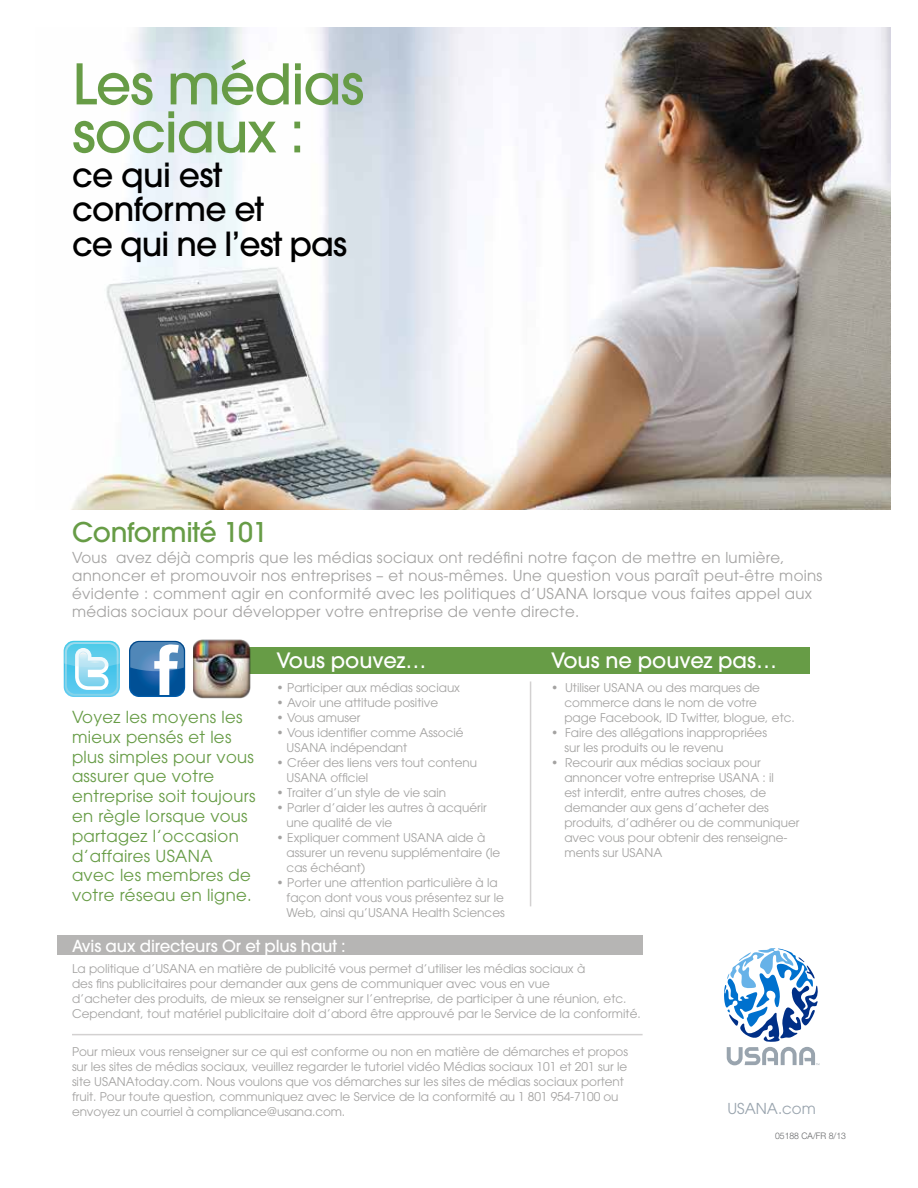
<style>
.page{position:relative;width:918px;height:1188px;background:#fff}
.page>*{position:absolute;margin:0;border:0;box-sizing:border-box;transform-origin:0 0}
.t1{font:500 55.5px/48px "Avant Garde";letter-spacing:-.02em;color:#679c46}
.t2{font:500 33px/34.5px "Avant Garde";letter-spacing:-.02em;color:#000}
.t3{font:500 27px "Avant Garde";letter-spacing:-.015em;color:#679c46}
.t4{font:500 21px "Avant Garde";color:#fff}
.t5{font:16.5px/19.8px "Avant Garde";letter-spacing:.02em;color:#679c46}
.t6{font:500 16.5px "Avant Garde";letter-spacing:-.01em;color:#fff}
.t7{font:15px/18px "Avant Garde";letter-spacing:.02em;color:#a4a3a2}
.t8{font:15px "Avant Garde";color:#99a4ae}
.t9{font:12px/15px "Avant Garde";color:#a4a3a2}
.t10{font:300 9px "Helvetica Neue";color:#636466;scale:.96 1}
</style>
<div class="page">
<img style="left:71px;top:27px;width:820px;height:483px">
<div style="left:244px;top:647px;width:566px;height:27px;background:#679c46"></div>
<div style="left:57px;top:935px;width:586px;height:19px;background:#b6b5b4"></div>
<hr style="left:530px;top:681px;width:1px;height:225px;background:#d3d1d1">
<hr style="left:72px;top:1034px;width:571px;height:1px;background:#d3d1d1">
<svg style="left:724px;top:948px;width:95px;height:117px"></svg>
<svg style="left:64px;top:641px;width:56px;height:56px"></svg>
<svg style="left:129px;top:641px;width:56px;height:56px"></svg>
<img style="left:193px;top:639px;width:57px;height:60px">
<h1 class="t1" style="left:72px;top:60px;width:294px">Les médias sociaux :</h1>
<h2 class="t2" style="left:72px;top:158px;width:276px">ce qui est conforme et<br>ce qui ne l’est pas</h2>
<h3 class="t3" style="left:72px;top:516px;width:197px">Conformité 101</h3>
<p class="t7" style="left:72px;top:549px;width:752px">Vous avez déjà compris que les médias sociaux ont redéfini notre façon de mettre en lumière, annoncer et promouvoir nos entreprises – et nous-mêmes. Une question vous paraît peut-être moins évidente : comment agir en conformité avec les politiques d’USANA lorsque vous faites appel aux médias sociaux pour développer votre entreprise de vente directe.</p>
<h3 class="t5" style="left:72px;top:707px;width:185px">Voyez les moyens les mieux pensés et les plus simples pour vous assurer que votre entreprise soit toujours en règle lorsque vous partagez l’occasion d’affaires USANA avec les membres de votre réseau en ligne.</h3>
<h3 class="t4" style="left:277px;top:647px;width:151px">Vous pouvez…</h3>
<p class="t9" style="left:277px;top:680px;width:185px">• Participer aux médias sociaux</p>
<p class="t9" style="left:277px;top:695px;width:163px">• Avoir une attitude positive</p>
<p class="t9" style="left:277px;top:710px;width:85px">• Vous amuser</p>
<p class="t9" style="left:287px;top:725px;width:179px;text-indent:-10px">• Vous identifier comme Associé<br>USANA indépendant</p>
<p class="t9" style="left:287px;top:755px;width:192px;text-indent:-10px">• Créer des liens vers tout contenu<br>USANA officiel</p>
<p class="t9" style="left:277px;top:785px;width:171px">• Traiter d’un style de vie sain</p>
<p class="t9" style="left:287px;top:800px;width:202px;text-indent:-10px">• Parler d’aider les autres à acquérir une qualité de vie</p>
<p class="t9" style="left:287px;top:830px;width:215px;text-indent:-10px">• Expliquer comment USANA aide à assurer un revenu supplémentaire (le cas échéant)</p>
<p class="t9" style="left:287px;top:875px;width:220px;text-indent:-10px">• Porter une attention particulière à la façon dont vous vous présentez sur le<br>Web, ainsi qu’USANA Health Sciences</p>
<h3 class="t4" style="left:551px;top:647px;width:227px">Vous ne pouvez pas…</h3>
<p class="t9" style="left:564px;top:680px;width:232px;text-indent:-13px">• Utiliser USANA ou des marques de commerce dans le nom de votre<br>page Facebook, ID Twitter, blogue, etc.</p>
<p class="t9" style="left:564px;top:725px;width:204px;text-indent:-13px">• Faire des allégations inappropriées sur les produits ou le revenu</p>
<p class="t9" style="left:564px;top:755px;width:237px;text-indent:-13px">• Recourir aux médias sociaux pour annoncer votre entreprise USANA : il<br>est interdit, entre autres choses, de demander aux gens d’acheter des produits, d’adhérer ou de communiquer avec vous pour obtenir des renseigne&shy;ments sur USANA</p>
<h3 class="t6" style="left:72px;top:936px;width:275px">Avis aux directeurs Or et plus haut :</h3>
<p class="t9" style="left:72px;top:961px;width:570px">La politique d’USANA en matière de publicité vous permet d’utiliser les médias sociaux à<br>des fins publicitaires pour demander aux gens de communiquer avec vous en vue<br>d’acheter des produits, de mieux se renseigner sur l’entreprise, de participer à une réunion, etc.<br>Cependant, tout matériel publicitaire doit d’abord être approuvé par le Service de la conformité.</p>
<p class="t9" style="left:72px;top:1044px;width:558px">Pour mieux vous renseigner sur ce qui est conforme ou non en matière de démarches et propos sur les sites de médias sociaux, veuillez regarder le tutoriel vidéo Médias sociaux 101 et 201 sur le site USANAtoday.com. Nous voulons que vos démarches sur les sites de médias sociaux portent fruit. Pour toute question, communiquez avec le Service de la conformité au 1 801 954-7100 ou envoyez un courriel à compliance@usana.com.</p>
<p class="t8" style="left:727px;top:1099px;width:90px">USANA.com</p>
<p class="t10" style="left:775px;top:1130px;width:75px">05188 CA/FR 8/13</p>
</div>
